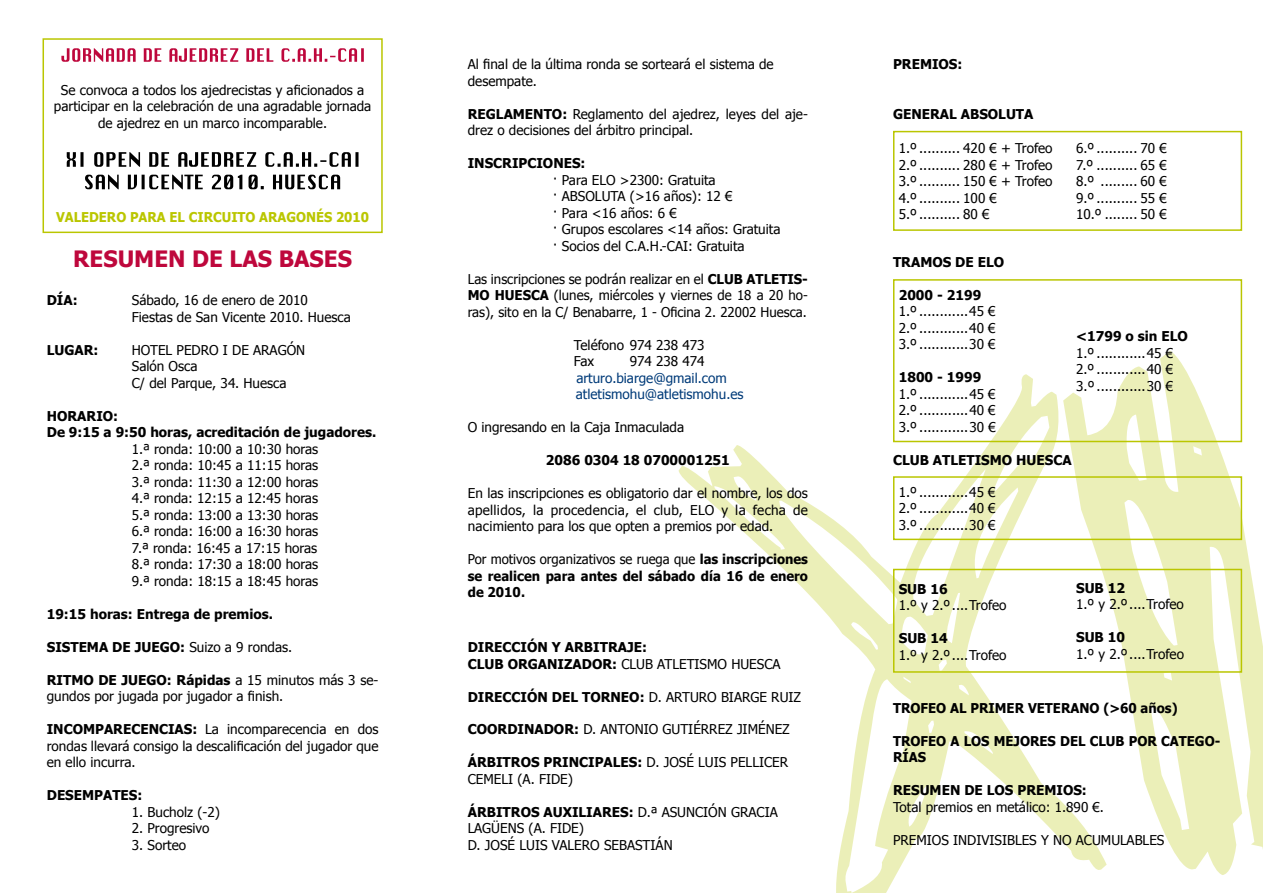
<style>
.page{position:relative;width:1263px;height:893px;background:#fff}
.page>*{position:absolute;margin:0;border:0;box-sizing:border-box;transform-origin:0 0}
.t1{font:700 22.5px "Tahoma";color:#be073c}
.t2{font:13.5px/16.5px "Tahoma";color:#000}
.t3{font:700 13.5px/16.5px "Tahoma";color:#000}
.t4{font:13.5px/16.5px "Tahoma";color:#003b79}
.t5{font:700 13.5px "Tahoma";color:#bac600;scale:.96 1}
.s1{font-weight:400}
.s2{font-weight:700}
</style>
<div class="page">
<svg style="left:678px;top:374px;width:385px;height:519px"></svg>
<svg style="left:1063px;top:351px;width:200px;height:524px"></svg>
<svg style="left:61px;top:48px;width:303px;height:14px"></svg>
<svg style="left:67px;top:152px;width:291px;height:15px"></svg>
<svg style="left:85px;top:175px;width:255px;height:14px"></svg>
<div style="left:43px;top:38px;width:340px;height:195px;border:2px solid #bac600"></div>
<div style="left:893px;top:131px;width:349px;height:100px;border:2px solid #bac600"></div>
<div style="left:893px;top:279px;width:349px;height:163px;border:2px solid #bac600"></div>
<div style="left:893px;top:476px;width:349px;height:64px;border:2px solid #bac600"></div>
<div style="left:893px;top:569px;width:349px;height:104px;border:2px solid #bac600"></div>
<p class="t2" style="left:54px;top:81px;width:319px;text-align:center">Se convoca a todos los ajedrecistas y aficionados a participar en la celebración de una agradable jornada de ajedrez en un marco incomparable.</p>
<p class="t5" style="left:56px;top:209px;width:327px">VALEDERO PARA EL CIRCUITO ARAGONÉS 2010</p>
<h1 class="t1" style="left:73px;top:245px;width:280px">RESUMEN DE LAS BASES</h1>
<p class="t3" style="left:47px;top:292px;width:32px">DÍA:</p>
<p class="t2" style="left:132px;top:292px;width:220px">Sábado, 16 de enero de 2010<br>Fiestas de San Vicente 2010. Huesca</p>
<p class="t3" style="left:47px;top:341px;width:53px">LUGAR:</p>
<p class="t2" style="left:132px;top:341px;width:175px">HOTEL PEDRO I DE ARAGÓN<br>Salón Osca<br>C/ del Parque, 34. Huesca</p>
<p class="t3" style="left:47px;top:407px;width:331px">HORARIO:<br>De 9:15 a 9:50 horas, acreditación de jugadores.</p>
<p class="t2" style="left:132px;top:440px;width:188px;text-align:justify">1.ª ronda: 10:00 a 10:30 horas 2.ª ronda: 10:45 a 11:15 horas 3.ª ronda: 11:30 a 12:00 horas 4.ª ronda: 12:15 a 12:45 horas 5.ª ronda: 13:00 a 13:30 horas 6.ª ronda: 16:00 a 16:30 horas 7.ª ronda: 16:45 a 17:15 horas 8.ª ronda: 17:30 a 18:00 horas 9.ª ronda: 18:15 a 18:45 horas</p>
<p class="t3" style="left:47px;top:605px;width:228px">19:15 horas: Entrega de premios.</p>
<p class="t3" style="left:47px;top:638px;width:247px">SISTEMA DE JUEGO: <span class="s1">Suizo a 9 rondas.</span></p>
<p class="t2" style="left:47px;top:671px;width:333px"><span class="s2">RITMO DE JUEGO: Rápidas</span> a 15 minutos más 3 se&shy;gundos por jugada por jugador a finish.</p>
<p class="t2" style="left:47px;top:721px;width:333px;text-align:justify"><span class="s2">INCOMPARECENCIAS:</span> La incomparecencia en dos rondas llevará consigo la descalificación del jugador que en ello incurra.</p>
<p class="t3" style="left:47px;top:787px;width:97px">DESEMPATES:</p>
<p class="t2" style="left:132px;top:803px;width:90px">1. Bucholz (-2)</p>
<p class="t2" style="left:132px;top:820px;width:79px">2. Progresivo</p>
<p class="t2" style="left:132px;top:836px;width:56px">3. Sorteo</p>
<p class="t2" style="left:468px;top:56px;width:307px">Al final de la última ronda se sorteará el sistema de desempate.</p>
<p class="t2" style="left:468px;top:105px;width:342px"><span class="s2">REGLAMENTO:</span> Reglamento del ajedrez, leyes del aje&shy;drez o decisiones del árbitro principal.</p>
<p class="t3" style="left:468px;top:155px;width:119px">INSCRIPCIONES:</p>
<p class="t2" style="left:553px;top:171px;width:229px">· Para ELO &gt;2300: Gratuita<br>· ABSOLUTA (&gt;16 años): 12 €<br>· Para &lt;16 años: 6 €<br>· Grupos escolares &lt;14 años: Gratuita · Socios del C.A.H.-CAI: Gratuita</p>
<p class="t2" style="left:468px;top:270px;width:342px;text-align:justify">Las inscripciones se podrán realizar en el <span class="s2">CLUB ATLETIS-MO HUESCA</span> (lunes, miércoles y viernes de 18 a 20 ho&shy;ras), sito en la C/ Benabarre, 1 - Oficina 2. 22002 Huesca.</p>
<p class="t2" style="left:574px;top:336px;width:132px">Teléfono 974 238 473<br>Fax</p>
<p class="t2" style="left:630px;top:353px;width:76px">974 238 474</p>
<p class="t4" style="left:576px;top:369px;width:169px">arturo.biarge@gmail.com atletismohu@atletismohu.es</p>
<p class="t2" style="left:468px;top:419px;width:218px">O ingresando en la Caja Inmaculada</p>
<p class="t3" style="left:546px;top:452px;width:185px">2086 0304 18 0700001251</p>
<p class="t2" style="left:468px;top:485px;width:342px;text-align:justify">En las inscripciones es obligatorio dar el nombre, los dos apellidos, la procedencia, el club, ELO y la fecha de nacimiento para los que opten a premios por edad.</p>
<p class="t3" style="left:468px;top:551px;width:342px;text-align:justify"><span class="s1">Por motivos organizativos se ruega que</span> las inscripciones se realicen para antes del sábado día 16 de enero de 2010.</p>
<p class="t3" style="left:468px;top:638px;width:314px">DIRECCIÓN Y ARBITRAJE:<br>CLUB ORGANIZADOR: <span class="s1">CLUB ATLETISMO HUESCA</span></p>
<p class="t3" style="left:468px;top:688px;width:335px">DIRECCIÓN DEL TORNEO: <span class="s1">D. ARTURO BIARGE RUIZ</span></p>
<p class="t2" style="left:468px;top:721px;width:323px"><span class="s2">COORDINADOR:</span> D. ANTONIO GUTIÉRREZ JIMÉNEZ</p>
<p class="t2" style="left:468px;top:754px;width:322px"><span class="s2">ÁRBITROS PRINCIPALES:</span> D. JOSÉ LUIS PELLICER<br>CEMELI (A. FIDE)</p>
<p class="t2" style="left:468px;top:803px;width:311px"><span class="s2">ÁRBITROS AUXILIARES:</span> D.ª ASUNCIÓN GRACIA<br>LAGÜENS (A. FIDE)<br>D. JOSÉ LUIS VALERO SEBASTIÁN</p>
<p class="t3" style="left:893px;top:56px;width:71px">PREMIOS:</p>
<p class="t3" style="left:893px;top:105px;width:142px">GENERAL ABSOLUTA</p>
<p class="t2" style="left:899px;top:139px;width:155px">1.º .......... 420 € + Trofeo<br>2.º .......... 280 € + Trofeo<br>3.º .......... 150 € + Trofeo<br>4.º .......... 100 €<br>5.º .......... 80 €</p>
<p class="t2" style="left:1076px;top:139px;width:92px;text-align:justify">6.º .......... 70 € 7.º .......... 65 € 8.º ......... 60 € 9.º .......... 55 € 10.º ........ 50 €</p>
<p class="t3" style="left:893px;top:254px;width:113px">TRAMOS DE ELO</p>
<p class="t3" style="left:899px;top:286px;width:84px">2000 - 2199</p>
<p class="t2" style="left:899px;top:303px;width:98px;text-align:justify">1.º ............45 € 2.º ............40 € 3.º ............30 €</p>
<p class="t3" style="left:899px;top:369px;width:84px">1800 - 1999</p>
<p class="t2" style="left:899px;top:385px;width:98px;text-align:justify">1.º ............45 € 2.º ............40 € 3.º ............30 €</p>
<p class="t3" style="left:1076px;top:327px;width:113px">&lt;1799 o sin ELO</p>
<p class="t2" style="left:1076px;top:344px;width:98px;text-align:justify">1.º ............45 € 2.º ............40 € 3.º ............30 €</p>
<p class="t3" style="left:893px;top:452px;width:180px">CLUB ATLETISMO HUESCA</p>
<p class="t2" style="left:899px;top:483px;width:98px;text-align:justify">1.º ............45 € 2.º ............40 € 3.º ............30 €</p>
<p class="t3" style="left:899px;top:580px;width:50px">SUB 16</p>
<p class="t2" style="left:899px;top:597px;width:109px">1.º y 2.º ....Trofeo</p>
<p class="t3" style="left:899px;top:630px;width:50px">SUB 14</p>
<p class="t2" style="left:899px;top:646px;width:109px">1.º y 2.º ....Trofeo</p>
<p class="t3" style="left:1076px;top:579px;width:50px">SUB 12</p>
<p class="t2" style="left:1076px;top:596px;width:109px">1.º y 2.º ....Trofeo</p>
<p class="t3" style="left:1076px;top:629px;width:50px">SUB 10</p>
<p class="t2" style="left:1076px;top:645px;width:109px">1.º y 2.º ....Trofeo</p>
<p class="t3" style="left:893px;top:699px;width:286px">TROFEO AL PRIMER VETERANO (&gt;60 años)</p>
<p class="t3" style="left:893px;top:732px;width:329px">TROFEO A LOS MEJORES DEL CLUB POR CATEGO-<br>RÍAS</p>
<p class="t3" style="left:893px;top:782px;width:195px">RESUMEN DE LOS PREMIOS:</p>
<p class="t2" style="left:893px;top:798px;width:212px">Total premios en metálico: 1.890 €.</p>
<p class="t2" style="left:893px;top:831px;width:273px">PREMIOS INDIVISIBLES Y NO ACUMULABLES</p>
</div>
